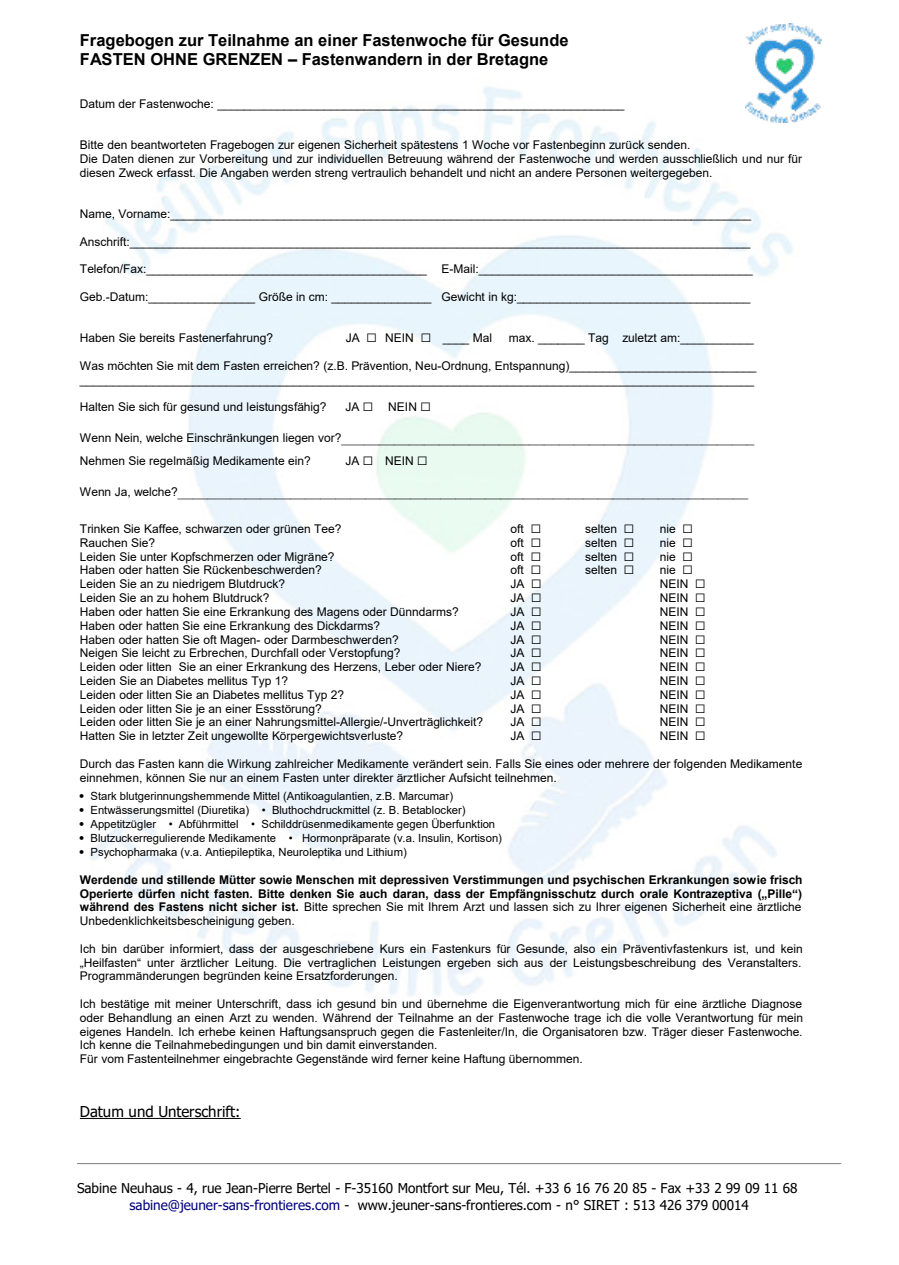
<style>
.page{position:relative;width:899px;height:1265px;background:#fff}
.page>*{position:absolute;margin:0;border:0;box-sizing:border-box;transform-origin:0 0}
.t1{font:700 16.5px/18.9px "Arial";color:#000}
.t2{font:15px "Times New Roman";color:#000}
.t3{font:15px "Tahoma";color:#000}
.t4{font:13.5px "Tahoma";color:#000}
.t5{font:12px/13.8px "Arial";color:#000}
.t6{font:700 12px/13.8px "Arial";color:#000;text-align:justify}
.t7{font:11.25px/14px "Arial";color:#000}
.s1{font-family:"Arial";font-size:12px}
.s2{font-weight:400}
.s3{color:#000080}
</style>
<div class="page">
<img style="left:745px;top:23px;width:76px;height:100px">
<hr style="left:80px;top:1118px;width:161px;height:1px;background:#000">
<hr style="left:77px;top:1163px;width:764px;height:1px;background:#808080">
<h1 class="t1" style="left:80px;top:33px;width:490px">Fragebogen zur Teilnahme an einer Fastenwoche für Gesunde<br>FASTEN OHNE GRENZEN – Fastenwandern in der Bretagne</h1>
<p class="t5" style="left:80px;top:98px;width:546px">Datum der Fastenwoche: _____________________________________________________________</p>
<p class="t5" style="left:80px;top:139px;width:723px">Bitte den beantworteten Fragebogen zur eigenen Sicherheit spätestens 1 Woche vor Fastenbeginn zurück senden.<br>Die Daten dienen zur Vorbereitung und zur individuellen Betreuung während der Fastenwoche und werden ausschließlich und nur für diesen Zweck erfasst. Die Angaben werden streng vertraulich behandelt und nicht an andere Personen weitergegeben.</p>
<p class="t5" style="left:80px;top:208px;width:673px">Name, Vorname:_______________________________________________________________________________________</p>
<p class="t5" style="left:80px;top:236px;width:672px">Anschrift:_____________________________________________________________________________________________</p>
<p class="t5" style="left:80px;top:263px;width:674px">Telefon/Fax:__________________________________________ E-Mail:_________________________________________</p>
<p class="t5" style="left:80px;top:291px;width:672px">Geb.-Datum:________________ Größe in cm: _______________ Gewicht in kg:___________________________________</p>
<p class="t5" style="left:80px;top:332px;width:195px">Haben Sie bereits Fastenerfahrung?</p>
<p class="t5" style="left:346px;top:332px;width:148px">JA ☐ NEIN ☐ ____ Mal</p>
<p class="t5" style="left:509px;top:332px;width:246px">max. _______ Tag zuletzt am:___________</p>
<p class="t5" style="left:80px;top:360px;width:678px">Was möchten Sie mit dem Fasten erreichen? (z.B. Prävention, Neu-Ordnung, Entspannung)____________________________ _____________________________________________________________________________________________________</p>
<p class="t5" style="left:80px;top:401px;width:248px">Halten Sie sich für gesund und leistungsfähig?</p>
<p class="t5" style="left:345px;top:401px;width:29px">JA ☐</p>
<p class="t5" style="left:388px;top:401px;width:44px">NEIN ☐</p>
<p class="t2" style="left:80px;top:431px;width:676px"><span class="s1">Wenn Nein, welche Einschränkungen liegen vor?</span>_______________________________________________________</p>
<p class="t5" style="left:80px;top:455px;width:232px">Nehmen Sie regelmäßig Medikamente ein?</p>
<p class="t5" style="left:345px;top:455px;width:83px">JA ☐ NEIN ☐</p>
<p class="t2" style="left:80px;top:485px;width:670px"><span class="s1">Wenn Ja, welche?</span>____________________________________________________________________________</p>
<p class="t5" style="left:80px;top:523px;width:263px">Trinken Sie Kaffee, schwarzen oder grünen Tee?</p>
<p class="t5" style="left:510px;top:523px;width:32px">oft ☐</p>
<p class="t5" style="left:585px;top:523px;width:51px">selten ☐</p>
<p class="t5" style="left:659px;top:523px;width:35px">nie ☐</p>
<p class="t5" style="left:80px;top:537px;width:77px">Rauchen Sie?</p>
<p class="t5" style="left:510px;top:537px;width:32px">oft ☐</p>
<p class="t5" style="left:585px;top:537px;width:51px">selten ☐</p>
<p class="t5" style="left:659px;top:537px;width:35px">nie ☐</p>
<p class="t5" style="left:80px;top:550px;width:256px">Leiden Sie unter Kopfschmerzen oder Migräne?</p>
<p class="t5" style="left:510px;top:550px;width:32px">oft ☐</p>
<p class="t5" style="left:585px;top:550px;width:51px">selten ☐</p>
<p class="t5" style="left:659px;top:550px;width:35px">nie ☐</p>
<p class="t5" style="left:80px;top:564px;width:243px">Haben oder hatten Sie Rückenbeschwerden?</p>
<p class="t5" style="left:510px;top:564px;width:32px">oft ☐</p>
<p class="t5" style="left:585px;top:564px;width:51px">selten ☐</p>
<p class="t5" style="left:659px;top:564px;width:35px">nie ☐</p>
<p class="t5" style="left:80px;top:578px;width:207px">Leiden Sie an zu niedrigem Blutdruck?</p>
<p class="t5" style="left:510px;top:578px;width:33px">JA ☐</p>
<p class="t5" style="left:659px;top:578px;width:47px">NEIN ☐</p>
<p class="t5" style="left:80px;top:592px;width:191px">Leiden Sie an zu hohem Blutdruck?</p>
<p class="t5" style="left:510px;top:592px;width:33px">JA ☐</p>
<p class="t5" style="left:659px;top:592px;width:47px">NEIN ☐</p>
<p class="t5" style="left:80px;top:606px;width:380px">Haben oder hatten Sie eine Erkrankung des Magens oder Dünndarms?</p>
<p class="t5" style="left:510px;top:606px;width:33px">JA ☐</p>
<p class="t5" style="left:659px;top:606px;width:47px">NEIN ☐</p>
<p class="t5" style="left:80px;top:619px;width:302px">Haben oder hatten Sie eine Erkrankung des Dickdarms?</p>
<p class="t5" style="left:510px;top:619px;width:33px">JA ☐</p>
<p class="t5" style="left:659px;top:619px;width:47px">NEIN ☐</p>
<p class="t5" style="left:80px;top:633px;width:320px">Haben oder hatten Sie oft Magen- oder Darmbeschwerden?</p>
<p class="t5" style="left:510px;top:633px;width:33px">JA ☐</p>
<p class="t5" style="left:659px;top:633px;width:47px">NEIN ☐</p>
<p class="t5" style="left:80px;top:647px;width:322px">Neigen Sie leicht zu Erbrechen, Durchfall oder Verstopfung?</p>
<p class="t5" style="left:510px;top:647px;width:33px">JA ☐</p>
<p class="t5" style="left:659px;top:647px;width:47px">NEIN ☐</p>
<p class="t5" style="left:80px;top:661px;width:403px">Leiden oder litten Sie an einer Erkrankung des Herzens, Leber oder Niere?</p>
<p class="t5" style="left:510px;top:661px;width:33px">JA ☐</p>
<p class="t5" style="left:659px;top:661px;width:47px">NEIN ☐</p>
<p class="t5" style="left:80px;top:675px;width:209px">Leiden Sie an Diabetes mellitus Typ 1?</p>
<p class="t5" style="left:510px;top:675px;width:33px">JA ☐</p>
<p class="t5" style="left:659px;top:675px;width:47px">NEIN ☐</p>
<p class="t5" style="left:80px;top:688px;width:266px">Leiden oder litten Sie an Diabetes mellitus Typ 2?</p>
<p class="t5" style="left:510px;top:688px;width:33px">JA ☐</p>
<p class="t5" style="left:659px;top:688px;width:47px">NEIN ☐</p>
<p class="t5" style="left:80px;top:702px;width:243px">Leiden oder litten Sie je an einer Essstörung?</p>
<p class="t5" style="left:510px;top:702px;width:33px">JA ☐</p>
<p class="t5" style="left:659px;top:702px;width:47px">NEIN ☐</p>
<p class="t5" style="left:80px;top:716px;width:405px">Leiden oder litten Sie je an einer Nahrungsmittel-Allergie/-Unverträglichkeit?</p>
<p class="t5" style="left:510px;top:716px;width:33px">JA ☐</p>
<p class="t5" style="left:659px;top:716px;width:47px">NEIN ☐</p>
<p class="t5" style="left:80px;top:730px;width:325px">Hatten Sie in letzter Zeit ungewollte Körpergewichtsverluste?</p>
<p class="t5" style="left:510px;top:730px;width:33px">JA ☐</p>
<p class="t5" style="left:659px;top:730px;width:47px">NEIN ☐</p>
<p class="t5" style="left:80px;top:757px;width:724px">Durch das Fasten kann die Wirkung zahlreicher Medikamente verändert sein. Falls Sie eines oder mehrere der folgenden Medikamente einnehmen, können Sie nur an einem Fasten unter direkter ärztlicher Aufsicht teilnehmen.</p>
<p class="t7" style="left:90px;top:790px;width:413px">Stark blutgerinnungshemmende Mittel (Antikoagulantien, z.B. Marcumar)<br>Entwässerungsmittel (Diuretika) • Bluthochdruckmittel (z. B. Betablocker)<br>Appetitzügler • Abführmittel • Schilddrüsenmedikamente gegen Überfunktion Blutzuckerregulierende Medikamente • Hormonpräparate (v.a. Insulin, Kortison)<br>Psychopharmaka (v.a. Antiepileptika, Neuroleptika und Lithium)</p>
<p class="t6" style="left:80px;top:873px;width:724px">Werdende und stillende Mütter sowie Menschen mit depressiven Verstimmungen und psychischen Erkrankungen sowie frisch Operierte dürfen nicht fasten. Bitte denken Sie auch daran, dass der Empfängnisschutz durch orale Kontrazeptiva („Pille“) während des Fastens nicht sicher ist. <span class="s2">Bitte sprechen Sie mit Ihrem Arzt und lassen sich zu Ihrer eigenen Sicherheit eine ärztliche Unbedenklichkeitsbescheinigung geben.</span></p>
<p class="t5" style="left:80px;top:942px;width:724px;text-align:justify">Ich bin darüber informiert, dass der ausgeschriebene Kurs ein Fastenkurs für Gesunde, also ein Präventivfastenkurs ist, und kein „Heilfasten“ unter ärztlicher Leitung. Die vertraglichen Leistungen ergeben sich aus der Leistungsbeschreibung des Veranstalters.<br>Programmänderungen begründen keine Ersatzforderungen.</p>
<p class="t5" style="left:80px;top:998px;width:724px">Ich bestätige mit meiner Unterschrift, dass ich gesund bin und übernehme die Eigenverantwortung mich für eine ärztliche Diagnose oder Behandlung an einen Arzt zu wenden. Während der Teilnahme an der Fastenwoche trage ich die volle Verantwortung für mein eigenes Handeln. Ich erhebe keinen Haftungsanspruch gegen die Fastenleiter/In, die Organisatoren bzw. Träger dieser Fastenwoche.<br>Ich kenne die Teilnahmebedingungen und bin damit einverstanden.<br>Für vom Fastenteilnehmer eingebrachte Gegenstände wird ferner keine Haftung übernommen.</p>
<p class="t3" style="left:80px;top:1105px;width:162px">Datum und Unterschrift:</p>
<p class="t4" style="left:77px;top:1182px;width:722px">Sabine Neuhaus - 4, rue Jean-Pierre Bertel - F-35160 Montfort sur Meu, Tél. +33 6 16 76 20 85 - Fax +33 2 99 09 11 68</p>
<p class="t4" style="left:129px;top:1200px;width:621px"><span class="s3">sabine@jeuner-sans-frontieres.com</span> - www.jeuner-sans-frontieres.com - n° SIRET : 513 426 379 00014</p>
</div>
